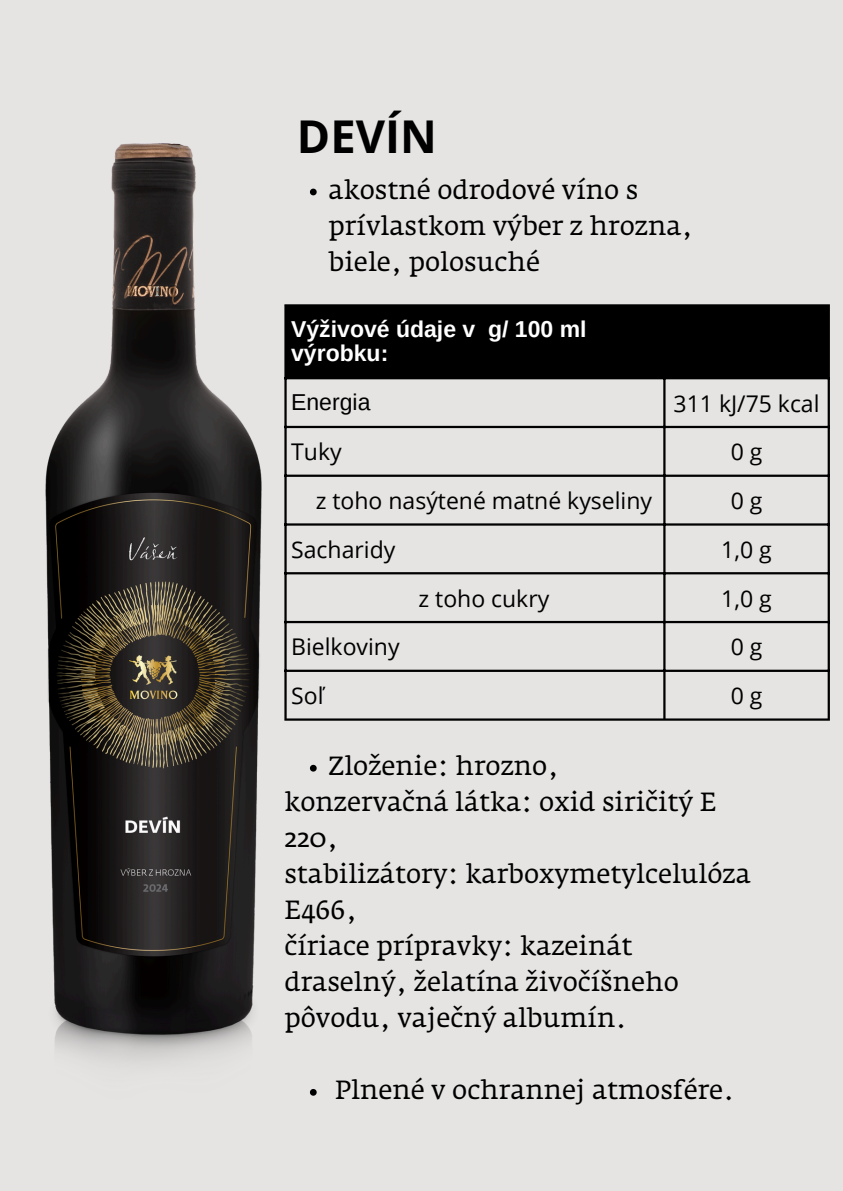
<style>
.page{position:relative;width:843px;height:1191px;background:#fff}
.page>*{position:absolute;margin:0;border:0;box-sizing:border-box;transform-origin:0 0}
.t1{font:700 45.2px "Open Sans";color:#000}
.t2{font:26px/36px "Fedra Serif A Pro";color:#000}
.t3{font:23px "Open Sans";color:#000}
.t4{font:700 23px/24.7px "Arimo";color:#fff}
.t5{font:23px "Arimo";color:#000}
</style>
<div class="page">
<div style="left:0;top:0;width:842px;height:1190px;background:#e5e4e3"></div>
<svg style="left:310px;top:189px;width:6px;height:6px"></svg>
<svg style="left:310px;top:764px;width:6px;height:7px"></svg>
<svg style="left:310px;top:1089px;width:6px;height:6px"></svg>
<img style="left:45px;top:143px;width:217px;height:919px">
<div style="left:286px;top:306px;width:541px;height:71px;background:#000"></div>
<hr style="left:284px;top:306px;width:2px;height:412px;background:#000">
<hr style="left:663px;top:306px;width:2px;height:412px;background:#000">
<hr style="left:827px;top:306px;width:2px;height:412px;background:#000">
<hr style="left:284px;top:304px;width:545px;height:2px;background:#000">
<hr style="left:284px;top:377px;width:545px;height:2px;background:#000">
<hr style="left:284px;top:426px;width:545px;height:2px;background:#000">
<hr style="left:284px;top:474px;width:545px;height:3px;background:#000">
<hr style="left:284px;top:523px;width:545px;height:2px;background:#000">
<hr style="left:284px;top:572px;width:545px;height:2px;background:#000">
<hr style="left:284px;top:621px;width:545px;height:2px;background:#000">
<hr style="left:284px;top:669px;width:545px;height:3px;background:#000">
<hr style="left:284px;top:718px;width:545px;height:2px;background:#000">
<p class="t1" style="left:297px;top:105px;width:141px">DEVÍN</p>
<p class="t2" style="left:328px;top:174px;width:366px">akostné odrodové víno s prívlastkom výber z hrozna, biele, polosuché</p>
<p class="t4" style="left:291px;top:316px;width:297px">Výživové údaje v g/ 100 ml výrobku:</p>
<p class="t5" style="left:291px;top:389px;width:81px">Energia</p>
<p class="t3" style="left:673px;top:387px;width:147px">311 kJ/75 kcal</p>
<p class="t3" style="left:291px;top:436px;width:52px">Tuky</p>
<p class="t3" style="left:730px;top:436px;width:33px">0 g</p>
<p class="t3" style="left:315px;top:484px;width:338px">z toho nasýtené matné kyseliny</p>
<p class="t3" style="left:730px;top:484px;width:33px">0 g</p>
<p class="t3" style="left:291px;top:533px;width:106px">Sacharidy</p>
<p class="t3" style="left:721px;top:533px;width:52px">1,0 g</p>
<p class="t3" style="left:418px;top:582px;width:132px">z toho cukry</p>
<p class="t3" style="left:721px;top:582px;width:52px">1,0 g</p>
<p class="t3" style="left:291px;top:630px;width:110px">Bielkoviny</p>
<p class="t3" style="left:730px;top:630px;width:33px">0 g</p>
<p class="t3" style="left:291px;top:679px;width:34px">Soľ</p>
<p class="t3" style="left:730px;top:679px;width:33px">0 g</p>
<h1 class="t2" style="left:328px;top:750px;width:231px">Zloženie: hrozno,</h1>
<p class="t2" style="left:284px;top:786px;width:433px">konzervačná látka: oxid siričitý E<br>220,</p>
<p class="t2" style="left:284px;top:858px;width:468px">stabilizátory: karboxymetylcelulóza<br>E466,</p>
<p class="t2" style="left:284px;top:930px;width:396px">číriace prípravky: kazeinát draselný, želatína živočíšneho pôvodu, vaječný albumín.</p>
<p class="t2" style="left:335px;top:1073px;width:401px">Plnené v ochrannej atmosfére.</p>
</div>
